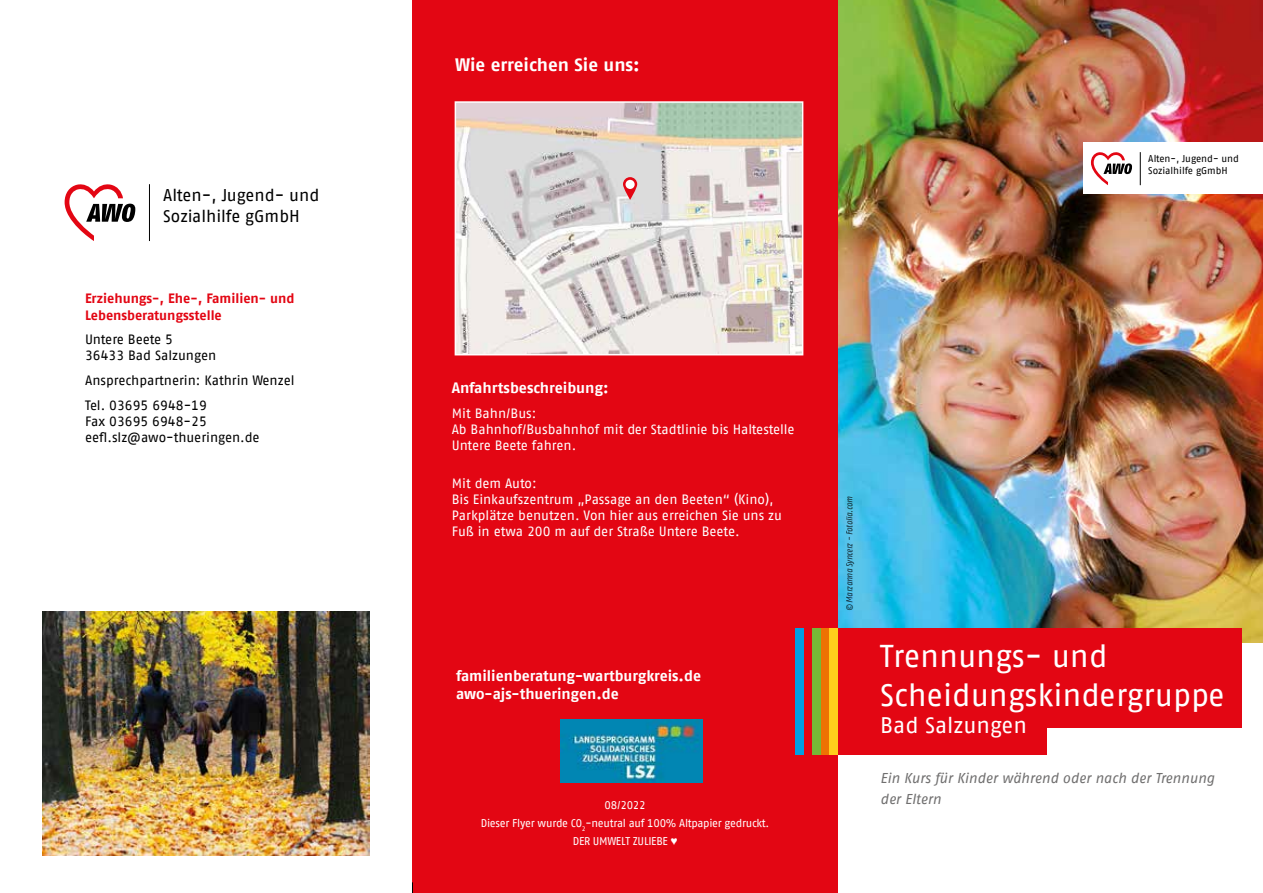
<style>
.page{position:relative;width:1263px;height:893px;background:#fff}
.page>*{position:absolute;margin:0;border:0;box-sizing:border-box;transform-origin:0 0}
.t1{font:31.5px/39.8px "AWO Fago Office";color:#fff}
.t2{font:22.5px "AWO Fago Office";color:#fff}
.t3{font:700 18px "AWO Fago Office";color:#fff}
.t4{font:16.95px/20.4px "AWO Fago Office";color:#000}
.t5{font:700 15px/18.8px "AWO Fago Office";color:#fff}
.t6{font:italic 14.25px/21.3px "AWO Fago Office";letter-spacing:-.005em;color:#706f6f}
.t7{font:13.5px/16.2px "AWO Fago Office";color:#fff}
.t8{font:13.5px/16.2px "AWO Fago Office";color:#000}
.t9{font:700 13.5px/16.2px "AWO Fago Office";color:#e30613}
.t10{font:11.25px/18px "AWO Fago Office";letter-spacing:-.02em;color:#fff;text-align:center}
.t11{font:9.9px/11.9px "AWO Fago Office";color:#000}
.t12{font:italic 9px "AWO Fago Cond";color:#000}
.s1{font-family:"Arial"}
</style>
<div class="page">
<img style="left:838px;top:0;width:425px;height:643px">
<div style="left:412px;top:0;width:426px;height:893px;background:#e30613"></div>
<div style="left:1083px;top:143px;width:180px;height:51px;background:#fff"></div>
<svg style="left:1091px;top:152px;width:41px;height:33px"></svg>
<hr style="left:1140px;top:152px;width:1px;height:33px;background:#000">
<svg style="left:65px;top:184px;width:70px;height:57px"></svg>
<hr style="left:149px;top:184px;width:1px;height:57px;background:#000">
<div style="left:837px;top:714px;width:210px;height:41px;background:#e30613"></div>
<div style="left:821px;top:628px;width:8px;height:127px;background:#ee7203"></div>
<div style="left:812px;top:628px;width:9px;height:127px;background:#76b837"></div>
<div style="left:829px;top:628px;width:8px;height:127px;background:#ffcd1c"></div>
<div style="left:795px;top:628px;width:9px;height:127px;background:#009fe3"></div>
<div style="left:838px;top:628px;width:404px;height:100px;background:#e30613"></div>
<img style="left:560px;top:719px;width:143px;height:64px">
<img style="left:458px;top:104px;width:342px;height:248px">
<div style="left:455px;top:101px;width:348px;height:254px;border:2px solid #fff"></div>
<img style="left:43px;top:611px;width:327px;height:245px">
<svg style="left:623px;top:177px;width:14px;height:23px"></svg>
<div style="left:625px;top:180px;width:10px;height:9px;background:#fff;border-radius:50%"></div>
<p class="t4" style="left:163px;top:185px;width:158px">Alten-, Jugend- und<br>Sozialhilfe gGmbH</p>
<p class="t9" style="left:85px;top:290px;width:211px">Erziehungs-, Ehe-, Familien- und<br>Lebensberatungsstelle</p>
<p class="t8" style="left:85px;top:331px;width:133px">Untere Beete 5<br>36433 Bad Salzungen</p>
<p class="t8" style="left:85px;top:368px;width:211px;line-height:24.8px">Ansprechpartnerin: Kathrin Wenzel<br>Tel. 03695 6948-19</p>
<p class="t8" style="left:85px;top:413px;width:176px">Fax 03695 6948-25 eefl.slz@awo-thueringen.de</p>
<h3 class="t3" style="left:455px;top:54px;width:186px">Wie erreichen Sie uns:</h3>
<p class="t11" style="left:1148px;top:153px;width:92px">Alten-, Jugend- und<br>Sozialhilfe gGmbH</p>
<p class="t5" style="left:452px;top:378px;width:158px">Anfahrtsbeschreibung:</p>
<p class="t7" style="left:452px;top:405px;width:344px">Mit Bahn/Bus:<br>Ab Bahnhof/Busbahnhof mit der Stadtlinie bis Haltestelle<br>Untere Beete fahren.</p>
<p class="t7" style="left:452px;top:475px;width:332px">Mit dem Auto:<br>Bis Einkaufszentrum „Passage an den Beeten“ (Kino), Parkplätze benutzen. Von hier aus erreichen Sie uns zu Fuß in etwa 200 m auf der Straße Untere Beete.</p>
<p class="t5" style="left:456px;top:666px;width:246px">familienberatung-wartburgkreis.de awo-ajs-thueringen.de</p>
<p class="t10" style="left:481px;top:796px;width:290px">08/2022<br>Dieser Flyer wurde CO<sub>2</sub>-neutral auf 100% Altpapier gedruckt.<br>DER UMWELT ZULIEBE <span class="s1">♥</span></p>
<p class="t12" style="left:844px;top:611px;width:116px;rotate:-90deg">© Marzanna Syncerz - Fotolia.com</p>
<h1 class="t1" style="left:880px;top:635px;width:346px">Trennungs- und<br>Scheidungskindergruppe</h1>
<h2 class="t2" style="left:880px;top:713px;width:148px">Bad Salzungen</h2>
<p class="t6" style="left:880px;top:767px;width:336px">Ein Kurs für Kinder während oder nach der Trennung der Eltern</p>
</div>
